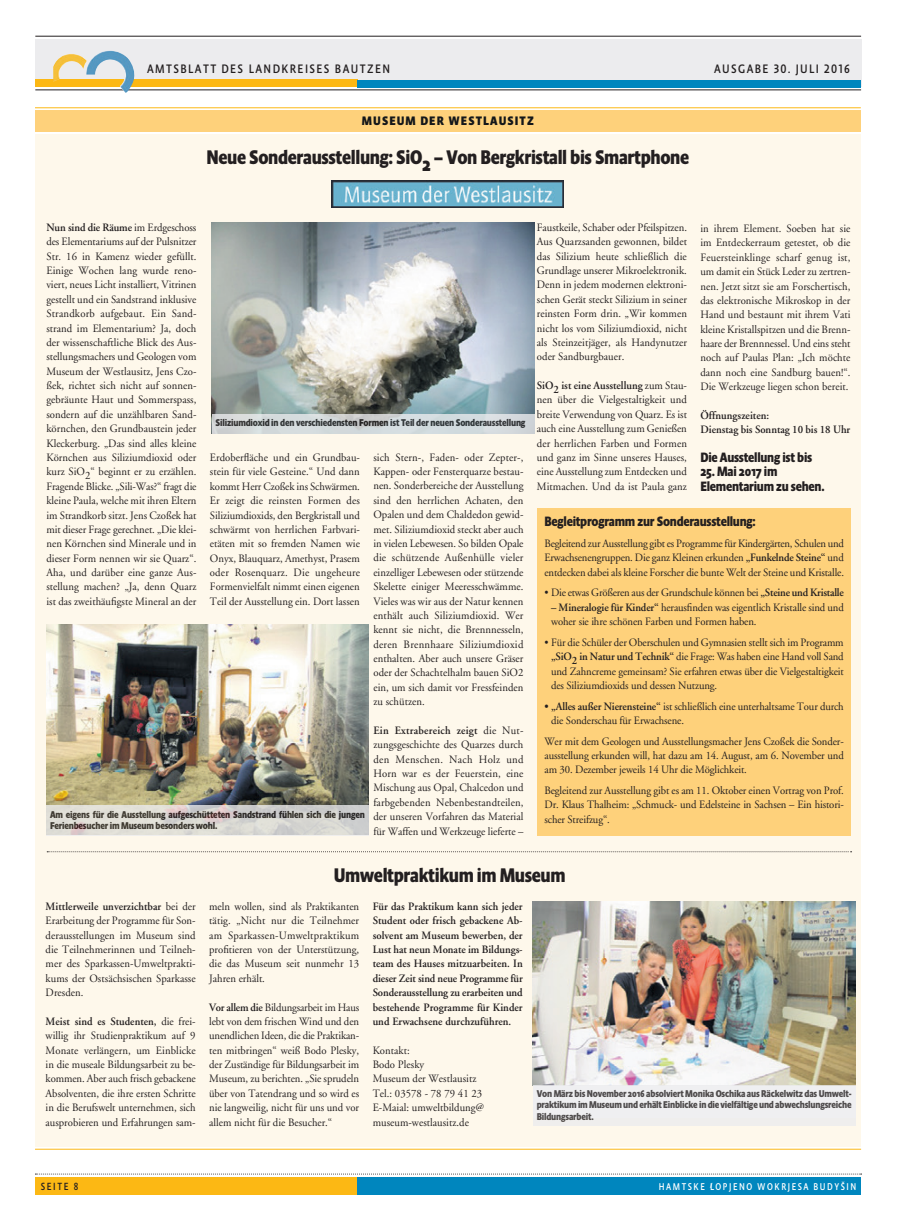
<style>
.page{position:relative;width:897px;height:1230px;background:#fff}
.page>*{position:absolute;margin:0;border:0;box-sizing:border-box;transform-origin:0 0}
.t1{font:700 20px "Absara Sans Head OT";letter-spacing:-.02em;color:#231f20;scale:.95 1}
.t2{font:700 13.75px/14.4px "Absara Sans Head OT";letter-spacing:-.02em;color:#231f20;scale:.95 1}
.t3{font:12.5px "Absara Sans Head OT";letter-spacing:.11em;color:#231f20}
.t4{font:700 12.5px "Absara Sans Head OT";letter-spacing:.085em;color:#14171a}
.t5{font:11.25px/14.4px "Adobe Garamond";color:#231f20;text-align:justify;scale:.95 1}
.t6{font:600 11.25px/14.4px "Adobe Garamond";letter-spacing:.005em;color:#231f20;scale:.95 1}
.t7{font:11.25px "Adobe Garamond";letter-spacing:-.02em;color:#231f20;scale:.95 1}
.t8{font:10.62px "Absara Sans Head OT";letter-spacing:.16em;color:#231f20;scale:.95 1}
.t9{font:700 10px/11.2px "Absara Sans Head OT";letter-spacing:-.02em;color:#231f20;scale:.95 1}
.t10{font:10px "Absara Sans Head OT";letter-spacing:.16em;color:#fff;scale:.95 1}
.s1{font-weight:600}
</style>
<div class="page">
<div style="left:35px;top:1177px;width:322px;height:17px;background:#fcb814"></div>
<div style="left:357px;top:1177px;width:504px;height:18px;background:#0086be"></div>
<svg style="left:35px;top:1173px;width:826px;height:1px"></svg>
<div style="left:35px;top:39px;width:826px;height:48px;background:#ececee"></div>
<div style="left:35px;top:80px;width:322px;height:7px;background:#fcb814"></div>
<div style="left:357px;top:80px;width:504px;height:7px;background:#0086be"></div>
<hr style="left:35px;top:90px;width:826px;height:1px;background:#231f20">
<hr style="left:35px;top:36px;width:826px;height:1px;background:#231f20">
<img style="left:53px;top:51px;width:83px;height:42px">
<div style="left:35px;top:135px;width:825px;height:1011px;background:#fef8eb"></div>
<div style="left:35px;top:110px;width:825px;height:21px;background:#fed17b"></div>
<hr style="left:35px;top:107px;width:825px;height:1px;background:#fcb814">
<img style="left:332px;top:180px;width:231px;height:27px">
<hr style="left:35px;top:1148px;width:826px;height:1px;background:#fcb814">
<div style="left:537px;top:508px;width:313px;height:328px;background:#fed17b"></div>
<img style="left:46px;top:624px;width:322px;height:181px">
<svg style="left:46px;top:805px;width:322px;height:31px;background:#d9d7d3"></svg>
<img style="left:212px;top:222px;width:322px;height:192px">
<svg style="left:212px;top:414px;width:322px;height:20px;background:#d2d8db"></svg>
<img style="left:533px;top:901px;width:322px;height:184px">
<div style="left:533px;top:1085px;width:322px;height:41px;background:#ececee"></div>
<svg style="left:47px;top:851px;width:804px;height:1px"></svg>
<p class="t3" style="left:147px;top:61px;width:244px">AMTSBLATT DES LANDKREISES BAUTZEN</p>
<p class="t3" style="left:714px;top:61px;width:137px">AUSGABE 30. JULI 2016</p>
<p class="t4" style="left:362px;top:113px;width:173px">MUSEUM DER WESTLAUSITZ</p>
<h1 class="t1" style="left:206px;top:145px;width:509px">Neue Sonderausstellung: SiO2 – Von Bergkristall bis Smartphone</h1>
<p class="t5" style="left:46px;top:220px;width:159px"><span class="s1">Nun sind die Räume</span> im Erdgeschoss des Elementariums auf der Pulsnitzer Str. 16 in Kamenz wieder gefüllt.<br>Einige Wochen lang wurde reno&shy;viert, neues Licht installiert, Vitrinen gestellt und ein Sandstrand inklusive Strandkorb aufgebaut. Ein Sand&shy;strand im Elementarium? Ja, doch der wissenschaftliche Blick des Aus&shy;stellungsmachers und Geologen vom Museum der Westlausitz, Jens Czo&shy;ßek, richtet sich nicht auf sonnen&shy;gebräunte Haut und Sommerspass, sondern auf die unzählbaren Sand&shy;körnchen, den Grundbaustein jeder Kleckerburg. „Das sind alles kleine Körnchen aus Siliziumdioxid oder kurz SiO2“ beginnt er zu erzählen.<br>Fragende Blicke. „Sili-Was?“ fragt die kleine Paula, welche mit ihren Eltern im Strandkorb sitzt. Jens Czoßek hat mit dieser Frage gerechnet. „Die klei&shy;nen Körnchen sind Minerale und in dieser Form nennen wir sie Quarz“.<br>Aha, und darüber eine ganze Aus&shy;stellung machen? „Ja, denn Quarz ist das zweithäufigste Mineral an der</p>
<p class="t9" style="left:216px;top:417px;width:328px">Siliziumdioxid in den verschiedensten Formen ist Teil der neuen Sonderausstellung</p>
<p class="t5" style="left:210px;top:450px;width:159px">Erdoberfläche und ein Grundbau&shy;stein für viele Gesteine.“ Und dann kommt Herr Czoßek ins Schwärmen.<br>Er zeigt die reinsten Formen des Siliziumdioxids, den Bergkristall und schwärmt von herrlichen Farbvari&shy;etäten mit so fremden Namen wie Onyx, Blauquarz, Amethyst, Prasem oder Rosenquarz. Die ungeheure Formenvielfalt nimmt einen eigenen Teil der Ausstellung ein. Dort lassen</p>
<p class="t5" style="left:373px;top:450px;width:159px">sich Stern-, Faden- oder Zepter-, Kappen- oder Fensterquarze bestau&shy;nen. Sonderbereiche der Ausstellung sind den herrlichen Achaten, den Opalen und dem Chaldedon gewid&shy;met. Siliziumdioxid steckt aber auch in vielen Lebewesen. So bilden Opale die schützende Außenhülle vieler einzelliger Lebewesen oder stützende Skelette einiger Meeresschwämme.<br>Vieles was wir aus der Natur kennen enthält auch Siliziumdioxid. Wer kennt sie nicht, die Brennnesseln, deren Brennhaare Siliziumdioxid enthalten. Aber auch unsere Gräser oder der Schachtelhalm bauen SiO2 ein, um sich damit vor Fressfeinden zu schützen.</p>
<p class="t5" style="left:373px;top:723px;width:159px"><span class="s1">Ein Extrabereich zeigt</span> die Nut&shy;zungsgeschichte des Quarzes durch den Menschen. Nach Holz und Horn war es der Feuerstein, eine Mischung aus Opal, Chalcedon und farbgebenden Nebenbestandteilen, der unseren Vorfahren das Material für Waffen und Werkzeuge lieferte –</p>
<p class="t9" style="left:50px;top:808px;width:333px">Am eigens für die Ausstellung aufgeschütteten Sandstrand fühlen sich die jungen<br>Ferienbesucher im Museum besonders wohl.</p>
<p class="t5" style="left:537px;top:220px;width:159px">Faustkeile, Schaber oder Pfeilspitzen.<br>Aus Quarzsanden gewonnen, bildet das Silizium heute schließlich die Grundlage unserer Mikroelektronik.<br>Denn in jedem modernen elektroni&shy;schen Gerät steckt Silizium in seiner reinsten Form drin. „Wir kommen nicht los vom Siliziumdioxid, nicht als Steinzeitjäger, als Handynutzer oder Sandburgbauer.</p>
<p class="t5" style="left:537px;top:378px;width:159px"><span class="s1">SiO2 ist eine Ausstellung</span> zum Stau&shy;nen über die Vielgestaltigkeit und breite Verwendung von Quarz. Es ist auch eine Ausstellung zum Genießen der herrlichen Farben und Formen und ganz im Sinne unseres Hauses, eine Ausstellung zum Entdecken und Mitmachen. Und da ist Paula ganz</p>
<p class="t5" style="left:700px;top:221px;width:159px">in ihrem Element. Soeben hat sie im Entdeckerraum getestet, ob die Feuersteinklinge scharf genug ist, um damit ein Stück Leder zu zertren&shy;nen. Jetzt sitzt sie am Forschertisch, das elektronische Mikroskop in der Hand und bestaunt mit ihrem Vati kleine Kristallspitzen und die Brenn&shy;haare der Brennnessel. Und eins steht noch auf Paulas Plan: „Ich möchte dann noch eine Sandburg bauen!“.<br>Die Werkzeuge liegen schon bereit.</p>
<p class="t6" style="left:700px;top:408px;width:159px">Öffnungszeiten:<br>Dienstag bis Sonntag 10 bis 18 Uhr</p>
<p class="t2" style="left:700px;top:450px;width:119px">Die Ausstellung ist bis</p>
<p class="t2" style="left:700px;top:464px;width:132px">25. Mai 2017 im<br>Elementarium zu sehen.</p>
<p class="t2" style="left:544px;top:514px;width:224px">Begleitprogramm zur Sonderausstellung:</p>
<p class="t5" style="left:544px;top:536px;width:317px">Begleitend zur Ausstellung gibt es Programme für Kindergärten, Schulen und Erwachsenengruppen. Die ganz Kleinen erkunden <span class="s1">„Funkelnde Steine“</span> und entdecken dabei als kleine Forscher die bunte Welt der Steine und Kristalle.</p>
<p class="t7" style="left:544px;top:587px;width:316px">• Die etwas Größeren aus der Grundschule können bei <span class="s1">„Steine und Kristalle</span></p>
<p class="t5" style="left:551px;top:600px;width:310px"><span class="s1">– Mineralogie für Kinder“</span> herausfinden was eigentlich Kristalle sind und woher sie ihre schönen Farben und Formen haben.</p>
<p class="t5" style="left:551px;top:635px;width:309px;text-indent:-7px">• Für die Schüler der Oberschulen und Gymnasien stellt sich im Programm <span class="s1">„SiO2 in Natur und Technik“</span> die Frage: Was haben eine Hand voll Sand und Zahncreme gemeinsam? Sie erfahren etwas über die Vielgestaltigkeit des Siliziumdioxids und dessen Nutzung.</p>
<p class="t5" style="left:551px;top:699px;width:309px;text-indent:-7px"><span class="s1">• „Alles außer Nierensteine“</span> ist schließlich eine unterhaltsame Tour durch die Sonderschau für Erwachsene.</p>
<p class="t5" style="left:544px;top:734px;width:316px">Wer mit dem Geologen und Ausstellungsmacher Jens Czoßek die Sonder&shy;ausstellung erkunden will, hat dazu am 14. August, am 6. November und am 30. Dezember jeweils 14 Uhr die Möglichkeit.</p>
<p class="t5" style="left:544px;top:783px;width:316px">Begleitend zur Ausstellung gibt es am 11. Oktober einen Vortrag von Prof.<br>Dr. Klaus Thalheim: „Schmuck- und Edelsteine in Sachsen – Ein histori&shy;scher Streifzug“.</p>
<p class="t5" style="left:46px;top:899px;width:159px"><span class="s1">Mittlerweile unverzichtbar</span> bei der Erarbeitung der Programme für Son&shy;derausstellungen im Museum sind die Teilnehmerinnen und Teilneh&shy;mer des Sparkassen-Umweltprakti&shy;kums der Ostsächsischen Sparkasse Dresden.</p>
<p class="t5" style="left:46px;top:1014px;width:159px"><span class="s1">Meist sind es Studenten,</span> die frei&shy;willig ihr Studienpraktikum auf 9<br>Monate verlängern, um Einblicke in die museale Bildungsarbeit zu be&shy;kommen. Aber auch frisch gebackene Absolventen, die ihre ersten Schritte in die Berufswelt unternehmen, sich ausprobieren und Erfahrungen sam-</p>
<h1 class="t1" style="left:334px;top:863px;width:245px">Umweltpraktikum im Museum</h1>
<p class="t5" style="left:209px;top:899px;width:159px">meln wollen, sind als Praktikanten tätig. „Nicht nur die Teilnehmer am Sparkassen-Umweltpraktikum profitieren von der Unterstützung, die das Museum seit nunmehr 13<br>Jahren erhält.</p>
<p class="t5" style="left:209px;top:1000px;width:159px"><span class="s1">Vor allem die</span> Bildungsarbeit im Haus lebt von dem frischen Wind und den unendlichen Ideen, die die Praktikan&shy;ten mitbringen“ weiß Bodo Plesky, der Zuständige für Bildungsarbeit im Museum, zu berichten. „Sie sprudeln über von Tatendrang und so wird es nie langweilig, nicht für uns und vor allem nicht für die Besucher.“</p>
<p class="t6" style="left:372px;top:899px;width:159px;text-align:justify">Für das Praktikum kann sich jeder Student oder frisch gebackene Ab&shy;solvent am Museum bewerben, der Lust hat neun Monate im Bildungs&shy;team des Hauses mitzuarbeiten. In dieser Zeit sind neue Programme für Sonderausstellung zu erarbeiten und bestehende Programme für Kinder und Erwachsene durchzuführen.</p>
<p class="t5" style="left:372px;top:1043px;width:119px;text-align:left">Kontakt:<br>Bodo Plesky<br>Museum der Westlausitz<br>Tel.: 03578 - 78 79 41 23<br>E-Maial: umweltbildung@ museum-westlausitz.de</p>
<p class="t9" style="left:536px;top:1088px;width:333px;text-align:justify">Von März bis November 2016 absolviert Monika Oschika aus Räckelwitz das Umwelt&shy;praktikum im Museum und erhält Einblicke in die vielfältige und abwechslungsreiche Bildungsarbeit.</p>
<p class="t8" style="left:41px;top:1179px;width:41px">SEITE 8</p>
<p class="t10" style="left:659px;top:1180px;width:209px">HAMTSKE <sup>/</sup>LOPJENO WOKRJESA BUDYŠIN</p>
</div>
